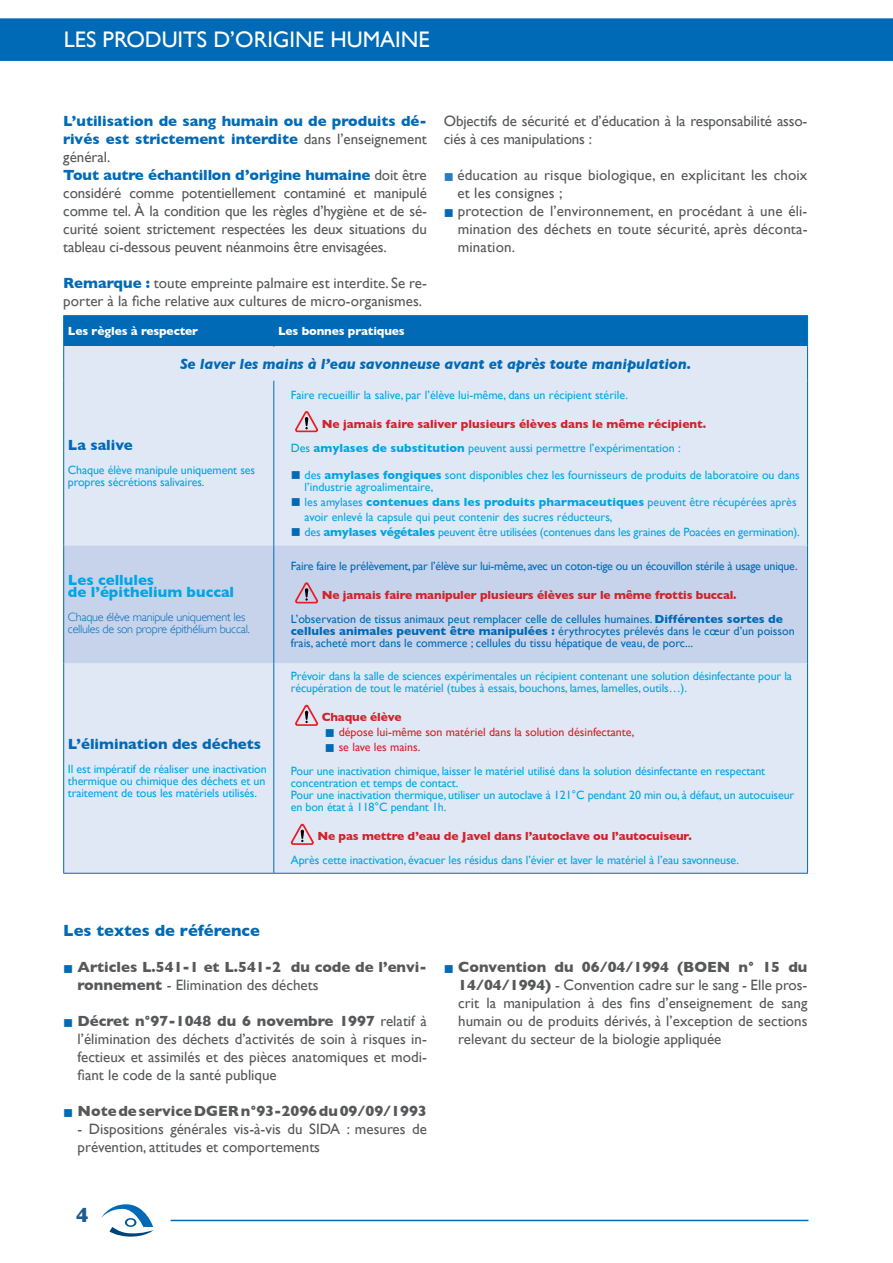
<style>
.page{position:relative;width:893px;height:1263px;background:#fff}
.page>*{position:absolute;margin:0;border:0;box-sizing:border-box;transform-origin:0 0}
.t1{font:22.5px "Gill Sans";color:#fff}
.t2{font:700 21px "Gill Sans";color:#1e5b8f}
.t3{font:700 16.5px "Gill Sans";color:#016ab6}
.t4{font:15px/18px "Gill Sans";color:#57585a}
.t5{font:700 15px/18px "Gill Sans";color:#57585a}
.t6{font:italic 700 15px "Gill Sans";letter-spacing:-.01em;color:#016ab6}
.t7{font:700 15px "Gill Sans";color:#016ab6}
.t8{font:700 15px/12px "Gill Sans";color:#00a6e4}
.t9{font:12px/12px "Gill Sans";letter-spacing:-.01em;color:#00a6e4}
.t10{font:12px/24px "Gill Sans";color:#016ab6}
.t11{font:700 12px/24px "Gill Sans";color:#d1232a}
.t12{font:12px "Gill Sans";letter-spacing:-.02em;color:#016ab6}
.t13{font:300 12px/12px "Gill Sans";letter-spacing:-.02em;color:#016ab6}
.t14{font:12px "Gill Sans";color:#d1232a}
.t15{font:700 12px "Gill Sans";letter-spacing:-.01em;color:#fff}
.s1{font-weight:700;color:#016ab6}
.s2{color:#287cc0}
.s3{color:#016ab6}
.s4{font-weight:400;color:#00a6e4}
.s5{color:#00a6e4}
.s6{font-weight:700}
.s7{font-weight:700;color:#d1232a}
.s8{color:#d1232a}
.s9{font-weight:400}
</style>
<div class="page">
<div style="left:0;top:18px;width:893px;height:43px;background:#016ab6"></div>
<div style="left:64px;top:316px;width:743px;height:31px;background:#016ab6"></div>
<div style="left:64px;top:347px;width:743px;height:34px;background:#e1e8f5"></div>
<div style="left:64px;top:381px;width:743px;height:492px;background:#e1e8f5"></div>
<div style="left:64px;top:545px;width:743px;height:118px;background:#c6d3eb"></div>
<hr style="left:63px;top:315px;width:211px;height:1px;background:#016ab6">
<hr style="left:63px;top:316px;width:1px;height:31px;background:#016ab6">
<hr style="left:274px;top:315px;width:534px;height:1px;background:#016ab6">
<hr style="left:273px;top:316px;width:1px;height:31px;background:#016ab6">
<hr style="left:807px;top:316px;width:1px;height:31px;background:#016ab6">
<hr style="left:63px;top:347px;width:1px;height:34px;background:#016ab6">
<hr style="left:807px;top:347px;width:1px;height:34px;background:#016ab6">
<hr style="left:63px;top:381px;width:1px;height:164px;background:#016ab6">
<hr style="left:273px;top:381px;width:1px;height:164px;background:#016ab6">
<hr style="left:807px;top:381px;width:1px;height:164px;background:#016ab6">
<hr style="left:63px;top:545px;width:1px;height:118px;background:#016ab6">
<hr style="left:273px;top:545px;width:1px;height:118px;background:#016ab6">
<hr style="left:807px;top:545px;width:1px;height:118px;background:#016ab6">
<hr style="left:63px;top:663px;width:1px;height:210px;background:#016ab6">
<hr style="left:273px;top:663px;width:1px;height:210px;background:#016ab6">
<hr style="left:807px;top:663px;width:1px;height:210px;background:#016ab6">
<hr style="left:63px;top:873px;width:211px;height:1px;background:#016ab6">
<hr style="left:274px;top:873px;width:534px;height:1px;background:#016ab6">
<svg style="left:295px;top:411px;width:23px;height:21px"></svg>
<svg style="left:295px;top:582px;width:23px;height:21px"></svg>
<svg style="left:295px;top:705px;width:23px;height:21px"></svg>
<svg style="left:291px;top:824px;width:23px;height:21px"></svg>
<hr style="left:171px;top:1220px;width:637px;height:1px;background:#016ab6">
<svg style="left:101px;top:1204px;width:53px;height:33px"></svg>
<h1 class="t1" style="left:64px;top:27px;width:53px">Les produits</h1>
<h1 class="t1" style="left:213px;top:27px;width:36px">d’origine</h1>
<h1 class="t1" style="left:330px;top:27px;width:31px">humaine</h1>
<p class="t4" style="left:63px;top:112px;width:365px"><span class="s1">L’utilisation de sang humain ou de produits dé&shy;rivés est strictement interdite</span> dans l’enseignement général.<br><span class="s1">Tout autre échantillon d’origine humaine</span> doit être considéré comme potentiellement contaminé et manipulé comme tel. À la condition que les règles d’hygiène et de sé&shy;curité soient strictement respectées les deux situations du tableau ci-dessous peuvent néanmoins être envisagées.</p>
<p class="t4" style="left:63px;top:274px;width:365px"><span class="s1">Remarque :</span> toute empreinte palmaire est interdite. Se re&shy;porter à la fiche relative aux cultures de micro-organismes.</p>
<p class="t4" style="left:444px;top:112px;width:365px">Objectifs de sécurité et d’éducation à la responsabilité asso&shy;ciés à ces manipulations :</p>
<p class="t4" style="left:457px;top:166px;width:351px;text-indent:-14px"><span class="s2">■</span> éducation au risque biologique, en explicitant les choix et les consignes ;</p>
<p class="t4" style="left:458px;top:202px;width:351px;text-align:justify;text-indent:-14px"><span class="s3">■</span> protection de l’environnement, en procédant à une éli&shy;mination des déchets en toute sécurité, après déconta&shy;mination.</p>
<p class="t15" style="left:68px;top:324px;width:132px">Les règles à respecter</p>
<p class="t15" style="left:278px;top:324px;width:128px">Les bonnes pratiques</p>
<p class="t6" style="left:180px;top:355px;width:513px">Se laver les mains à l’eau savonneuse avant et après toute manipulation.</p>
<p class="t7" style="left:68px;top:436px;width:66px">La salive</p>
<p class="t9" style="left:68px;top:464px;width:189px">Chaque élève manipule uniquement ses propres sécrétions salivaires.</p>
<p class="t8" style="left:68px;top:574px;width:168px">Les cellules<br>de l’épithelium buccal</p>
<p class="t13" style="left:68px;top:611px;width:183px">Chaque élève manipule uniquement les cellules de son propre épithélium buccal.</p>
<p class="t7" style="left:68px;top:735px;width:195px">L’élimination des déchets</p>
<p class="t9" style="left:68px;top:763px;width:200px;text-align:justify">Il est impératif de réaliser une inactivation thermique ou chimique des déchets et un traitement de tous les matériels utilisés.</p>
<p class="t9" style="left:291px;top:388px;width:339px">Faire recueillir la salive, par l’élève lui-même, dans un récipient stérile.</p>
<p class="t11" style="left:291px;top:412px;width:417px;text-indent:31px">Ne jamais faire saliver plusieurs élèves dans le même récipient.<br><span class="s4">Des</span> <span class="s5">amylases de substitution</span> <span class="s4">peuvent aussi permettre l’expérimentation :</span></p>
<p class="t9" style="left:305px;top:468px;width:497px;text-indent:-14px"><span class="s3">■</span> des <span class="s6">amylases fongiques</span> sont disponibles chez les fournisseurs de produits de laboratoire ou dans l’industrie agroalimentaire,</p>
<p class="t9" style="left:305px;top:494px;width:493px;line-height:15px;text-indent:-14px"><span class="s3">■</span> les amylases <span class="s6">contenues dans les produits pharmaceutiques</span> peuvent être récupérées après avoir enlevé la capsule qui peut contenir des sucres réducteurs,</p>
<p class="t9" style="left:291px;top:525px;width:510px"><span class="s3">■</span> des <span class="s6">amylases végétales</span> peuvent être utilisées (contenues dans les graines de Poacées en germination).</p>
<p class="t12" style="left:291px;top:559px;width:508px">Faire faire le prélèvement, par l’élève sur lui-même, avec un coton-tige ou un écouvillon stérile à usage unique.</p>
<p class="t10" style="left:291px;top:583px;width:494px;text-indent:31px"><span class="s7">Ne jamais faire manipuler plusieurs élèves sur le même frottis buccal.<br></span>L’observation de tissus animaux peut remplacer celle de cellules humaines. <span class="s6">Différentes sortes de</span></p>
<p class="t10" style="left:291px;top:625px;width:505px;line-height:12px"><span class="s6">cellules animales peuvent être manipulées :</span> érythrocytes prélevés dans le cœur d’un poisson frais, acheté mort dans le commerce ; cellules du tissu hépatique de veau, de porc...</p>
<p class="t9" style="left:291px;top:670px;width:503px">Prévoir dans la salle de sciences expérimentales un récipient contenant une solution désinfectante pour la récupération de tout le matériel (tubes à essais, bouchons, lames, lamelles, outils…).</p>
<p class="t11" style="left:322px;top:705px;width:82px">Chaque élève</p>
<p class="t14" style="left:325px;top:725px;width:311px"><span class="s3">■</span> dépose lui-même son matériel dans la solution désinfectante,</p>
<p class="t9" style="left:291px;top:735px;width:476px;line-height:24px;text-indent:34px"><span class="s3">■</span> <span class="s8">se lave les mains.<br></span>Pour une inactivation chimique, laisser le matériel utilisé dans la solution désinfectante en respectant</p>
<p class="t9" style="left:291px;top:777px;width:505px">concentration et temps de contact.<br>Pour une inactivation thermique, utiliser un autoclave à 121°C pendant 20 min ou, à défaut, un autocuiseur en bon état à 118°C pendant 1h.</p>
<p class="t11" style="left:317px;top:824px;width:376px">Ne pas mettre d’eau de Javel dans l’autoclave ou l’autocuiseur.</p>
<p class="t9" style="left:291px;top:854px;width:450px">Après cette inactivation, évacuer les résidus dans l’évier et laver le matériel à l’eau savonneuse.</p>
<p class="t3" style="left:63px;top:921px;width:198px">Les textes de référence</p>
<p class="t5" style="left:78px;top:958px;width:351px;text-indent:-14px"><span class="s3">■</span> Articles L.541-1 et L.541-2 du code de l’envi&shy;ronnement <span class="s9">- Elimination des déchets</span></p>
<p class="t4" style="left:78px;top:1012px;width:351px;text-align:justify;text-indent:-14px"><span class="s3">■</span> <span class="s6">Décret n°97-1048 du 6 novembre 1997</span> relatif à l’élimination des déchets d’activités de soin à risques in&shy;fectieux et assimilés et des pièces anatomiques et modi&shy;fiant le code de la santé publique</p>
<p class="t5" style="left:63px;top:1102px;width:365px"><span class="s3">■</span> Note de service DGE R n°93-2096 du 09/09/1993</p>
<p class="t4" style="left:78px;top:1120px;width:351px">- Dispositions générales vis-à-vis du SIDA : mesures de prévention, attitudes et comportements</p>
<p class="t4" style="left:458px;top:958px;width:351px;text-align:justify;text-indent:-14px"><span class="s3">■</span> <span class="s6">Convention du 06/04/1994 (BOEN n° 15 du 14/04/1994)</span> - Convention cadre sur le sang - Elle pros&shy;crit la manipulation à des fins d’enseignement de sang humain ou de produits dérivés, à l’exception de sections relevant du secteur de la biologie appliquée</p>
<h2 class="t2" style="left:76px;top:1202px;width:14px">4</h2>
</div>
